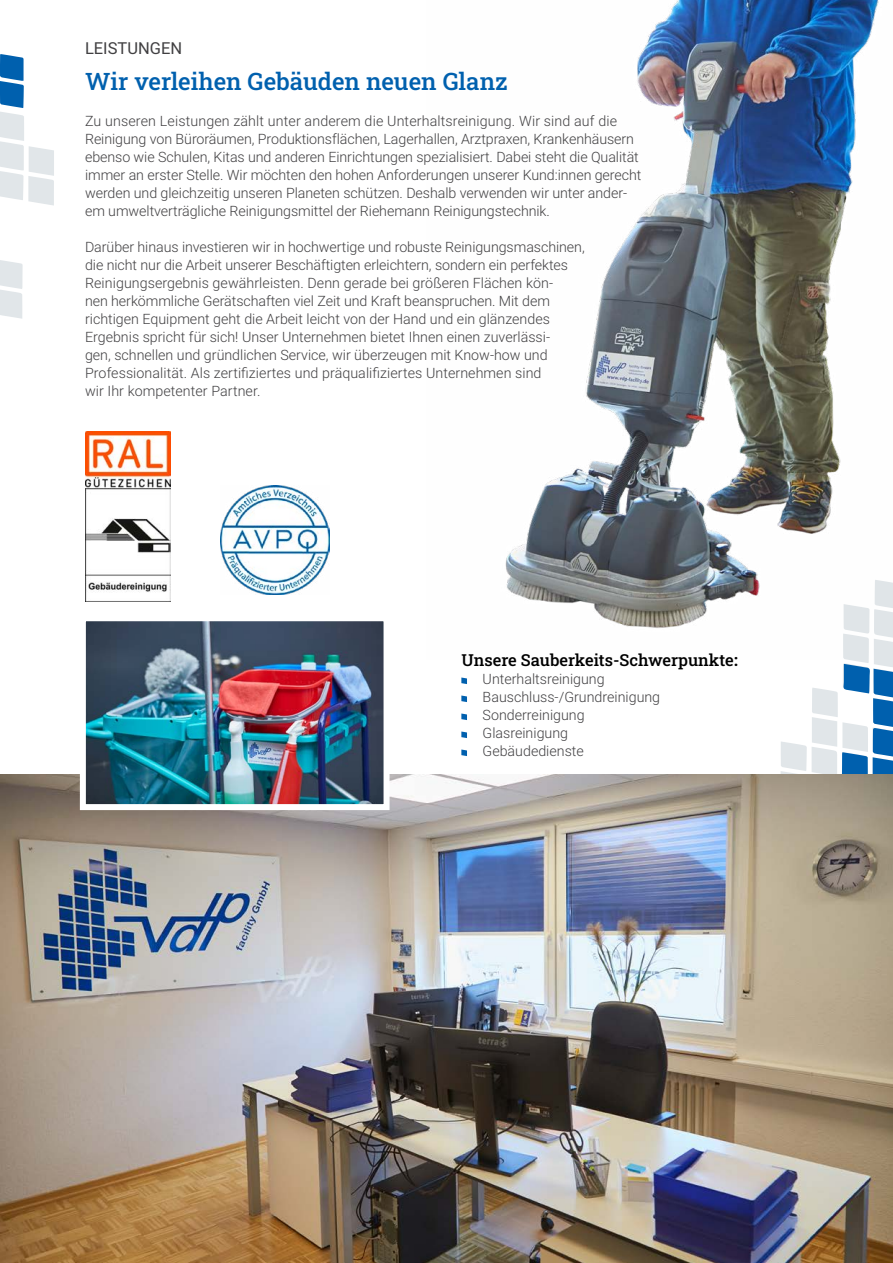
<style>
.page{position:relative;width:893px;height:1263px;background:#fff}
.page>*{position:absolute;margin:0;border:0;box-sizing:border-box;transform-origin:0 0}
.t1{font:24px "Roboto Slab";color:#0060ae}
.t2{font:16.5px "Roboto Slab";color:#000}
.t3{font:16.5px "Roboto";color:#414042}
.t4{font:300 14.25px/18px "Roboto";letter-spacing:-.005em;color:#414042}
.s1{font-family:"Roboto";font-weight:700}
</style>
<div class="page">
<img style="left:221px;top:485px;width:108px;height:109px">
<img style="left:85px;top:431px;width:85px;height:170px">
<svg style="left:780px;top:659px;width:113px;height:115px"></svg>
<svg style="left:0;top:260px;width:23px;height:59px"></svg>
<svg style="left:0;top:54px;width:54px;height:152px"></svg>
<img style="left:505px;top:0;width:388px;height:659px">
<img style="left:0;top:774px;width:893px;height:489px">
<img style="left:87px;top:622px;width:296px;height:181px">
<div style="left:80px;top:615px;width:310px;height:195px;border:6px solid #fff"></div>
<svg style="left:461px;top:677px;width:6px;height:7px"></svg>
<svg style="left:461px;top:695px;width:6px;height:7px"></svg>
<svg style="left:461px;top:713px;width:6px;height:7px"></svg>
<svg style="left:461px;top:731px;width:6px;height:7px"></svg>
<svg style="left:461px;top:749px;width:6px;height:7px"></svg>
<p class="t3" style="left:85px;top:37px;width:99px">LEISTUNGEN</p>
<h1 class="t1" style="left:85px;top:65px;width:424px">Wir verleihen Gebäuden neuen Glanz</h1>
<p class="t4" style="left:85px;top:111px;width:558px">Zu unseren Leistungen zählt unter anderem die Unterhaltsreinigung. Wir sind auf die Reinigung von Büroräumen, Produktionsflächen, Lagerhallen, Arztpraxen, Krankenhäusern ebenso wie Schulen, Kitas und anderen Einrichtungen spezialisiert. Dabei steht die Qualität immer an erster Stelle. Wir möchten den hohen Anforderungen unserer Kund:innen gerecht werden und gleichzeitig unseren Planeten schützen. Deshalb verwenden wir unter ander&shy;em umweltverträgliche Reinigungsmittel der Riehemann Reinigungstechnik.</p>
<p class="t4" style="left:85px;top:237px;width:501px">Darüber hinaus investieren wir in hochwertige und robuste Reinigungsmaschinen, die nicht nur die Arbeit unserer Beschäftigten erleichtern, sondern ein perfektes Reinigungsergebnis gewährleisten. Denn gerade bei größeren Flächen kön-<br>nen herkömmliche Gerätschaften viel Zeit und Kraft beanspruchen. Mit dem richtigen Equipment geht die Arbeit leicht von der Hand und ein glänzendes Ergebnis spricht für sich! Unser Unternehmen bietet Ihnen einen zuverlässi-<br>gen, schnellen und gründlichen Service, wir überzeugen mit Know-how und Professionalität. Als zertifiziertes und präqualifiziertes Unternehmen sind<br>wir Ihr kompetenter Partner.</p>
<p class="t2" style="left:461px;top:649px;width:279px">Unsere Sauberkeits-Schwerpunkte<span class="s1">:</span></p>
<p class="t4" style="left:483px;top:669px;width:179px">Unterhaltsreinigung<br>Bauschluss-/Grundreinigung<br>Sonderreinigung<br>Glasreinigung<br>Gebäudedienste</p>
</div>
